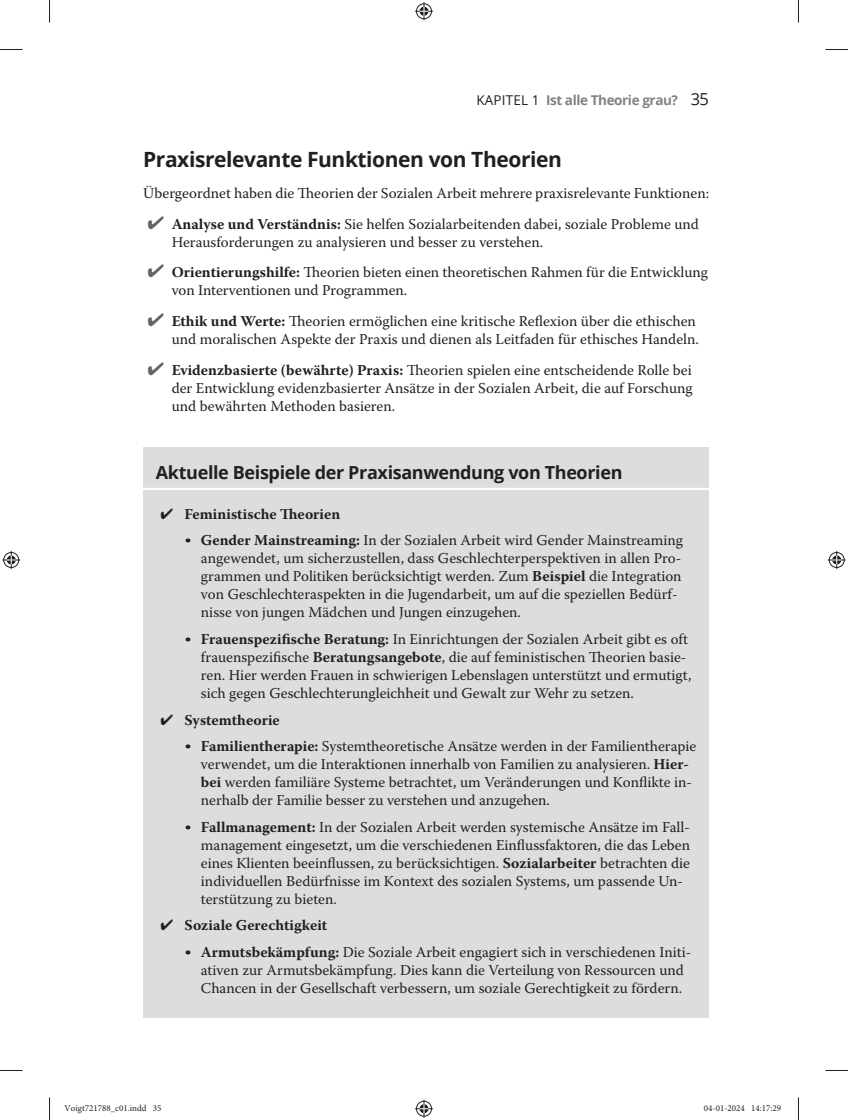
<style>
.page{position:relative;width:848px;height:1120px;background:#fff}
.page>*{position:absolute;margin:0;border:0;box-sizing:border-box;transform-origin:0 0}
.t1{font:700 21px "Open Sans";letter-spacing:-.02em;color:#231f20}
.t2{font:700 18px "Open Sans";letter-spacing:-.02em;color:#231f20}
.t3{font:15px/18px "Warnock Pro";color:#231f20}
.t4{font:700 13.5px "Open Sans";letter-spacing:-.03em;color:#808285}
.t5{font:9px "Minion Pro";color:#231f20}
.s1{font-weight:400;color:#231f20}
.s2{font-weight:400;font-size:16.5px;color:#231f20}
.s3{color:#636366}
.s4{font-weight:700}
.s5{font-family:"Open Sans";font-weight:800;font-size:21px}
</style>
<div class="page">
<div style="left:143px;top:447px;width:566px;height:57px;background:#dcdddf"></div>
<hr style="left:130px;top:488px;width:579px;height:3px;background:#fff">
<div style="left:143px;top:490px;width:566px;height:54px;background:#dcdddf"></div>
<div style="left:143px;top:516px;width:566px;height:126px;background:#dcdddf"></div>
<div style="left:143px;top:615px;width:566px;height:108px;background:#dcdddf"></div>
<div style="left:143px;top:722px;width:566px;height:108px;background:#dcdddf"></div>
<div style="left:143px;top:802px;width:566px;height:126px;background:#dcdddf"></div>
<div style="left:143px;top:927px;width:566px;height:90px;background:#dcdddf"></div>
<svg style="left:0;top:49px;width:22px;height:1px"></svg>
<svg style="left:825px;top:49px;width:22px;height:1px"></svg>
<svg style="left:0;top:1070px;width:22px;height:1px"></svg>
<svg style="left:825px;top:1070px;width:22px;height:1px"></svg>
<svg style="left:49px;top:0;width:1px;height:23px"></svg>
<svg style="left:49px;top:1097px;width:1px;height:22px"></svg>
<svg style="left:798px;top:0;width:1px;height:23px"></svg>
<svg style="left:798px;top:1097px;width:1px;height:22px"></svg>
<svg style="left:415px;top:2px;width:18px;height:18px"></svg>
<svg style="left:415px;top:1099px;width:18px;height:18px"></svg>
<svg style="left:2px;top:551px;width:18px;height:18px"></svg>
<svg style="left:827px;top:551px;width:18px;height:18px"></svg>
<p class="t4" style="left:476px;top:90px;width:234px"><span class="s1">KAPITEL 1</span> Ist alle Theorie grau? <span class="s2">35</span></p>
<h1 class="t1" style="left:143px;top:144px;width:420px">Praxisrelevante Funktionen von Theorien</h1>
<p class="t3" style="left:143px;top:183px;width:567px">Übergeordnet haben die Theorien der Sozialen Arbeit mehrere praxisrelevante Funktionen:</p>
<p class="t3" style="left:172px;top:214px;width:528px;text-indent:-24px"><span class="s3">✔</span> <span class="s4">Analyse und Verständnis:</span> Sie helfen Sozialarbeitenden dabei, soziale Probleme und<br>Herausforderungen zu analysieren und besser zu verstehen.</p>
<p class="t3" style="left:172px;top:263px;width:537px;text-indent:-24px"><span class="s3">✔</span> <span class="s4">Orientierungshilfe:</span> Theorien bieten einen theoretischen Rahmen für die Entwicklung von Interventionen und Programmen.</p>
<p class="t3" style="left:148px;top:312px;width:552px;text-align:right"><span class="s3">✔</span> <span class="s4">Ethik und Werte:</span> Theorien ermöglichen eine kritische Reflexion über die ethischen und moralischen Aspekte der Praxis und dienen als Leitfaden für ethisches Handeln.</p>
<p class="t3" style="left:172px;top:360px;width:522px;text-align:justify;text-indent:-24px"><span class="s3">✔</span> <span class="s4">Evidenzbasierte (bewährte) Praxis:</span> Theorien spielen eine entscheidende Rolle bei der Entwicklung evidenzbasierter Ansätze in der Sozialen Arbeit, die auf Forschung und bewährten Methoden basieren.</p>
<p class="t2" style="left:156px;top:459px;width:468px">Aktuelle Beispiele der Praxisanwendung von Theorien</p>
<p class="t3" style="left:185px;top:500px;width:499px;line-height:26.5px;text-indent:-24px">✔ <span class="s4">Feministische Theorien<br></span><span class="s5">·</span> <span class="s4">Gender Mainstreaming:</span> In der Sozialen Arbeit wird Gender Mainstreaming</p>
<p class="t3" style="left:201px;top:549px;width:482px">angewendet, um sicherzustellen, dass Geschlechterperspektiven in allen Pro&shy;grammen und Politiken berücksichtigt werden. Zum <span class="s4">Beispiel</span> die Integration von Geschlechteraspekten in die Jugendarbeit, um auf die speziellen Bedürf&shy;nisse von jungen Mädchen und Jungen einzugehen.</p>
<p class="t3" style="left:201px;top:630px;width:492px;text-indent:-16px"><span class="s5">·</span> <span class="s4">Frauenspezifische Beratung:</span> In Einrichtungen der Sozialen Arbeit gibt es oft frauenspezifische <span class="s4">Beratungsangebote</span>, die auf feministischen Theorien basie&shy;ren. Hier werden Frauen in schwierigen Lebenslagen unterstützt und ermutigt, sich gegen Geschlechterungleichheit und Gewalt zur Wehr zu setzen.</p>
<p class="t3" style="left:185px;top:706px;width:513px;line-height:26.5px;text-indent:-24px">✔ <span class="s4">Systemtheorie<br></span><span class="s5">·</span> <span class="s4">Familientherapie:</span> Systemtheoretische Ansätze werden in der Familientherapie</p>
<p class="t3" style="left:201px;top:755px;width:492px">verwendet, um die Interaktionen innerhalb von Familien zu analysieren. <span class="s4">Hier&shy;bei</span> werden familiäre Systeme betrachtet, um Veränderungen und Konflikte in&shy;nerhalb der Familie besser zu verstehen und anzugehen.</p>
<p class="t3" style="left:201px;top:817px;width:490px;text-indent:-16px"><span class="s5">·</span> <span class="s4">Fallmanagement:</span> In der Sozialen Arbeit werden systemische Ansätze im Fall&shy;management eingesetzt, um die verschiedenen Einflussfaktoren, die das Leben eines Klienten beeinflussen, zu berücksichtigen. <span class="s4">Sozialarbeiter</span> betrachten die individuellen Bedürfnisse im Kontext des sozialen Systems, um passende Un&shy;terstützung zu bieten.</p>
<p class="t3" style="left:185px;top:911px;width:508px;line-height:26.5px;text-indent:-24px">✔ <span class="s4">Soziale Gerechtigkeit<br></span><span class="s5">·</span> <span class="s4">Armutsbekämpfung:</span> Die Soziale Arbeit engagiert sich in verschiedenen Initi-</p>
<p class="t3" style="left:201px;top:960px;width:484px">ativen zur Armutsbekämpfung. Dies kann die Verteilung von Ressourcen und<br>Chancen in der Gesellschaft verbessern, um soziale Gerechtigkeit zu fördern.</p>
<p class="t5" style="left:64px;top:1102px;width:98px">Voigt721788_c01.indd 35</p>
<p class="t5" style="left:703px;top:1102px;width:79px">04-01-2024 14:17:29</p>
</div>
